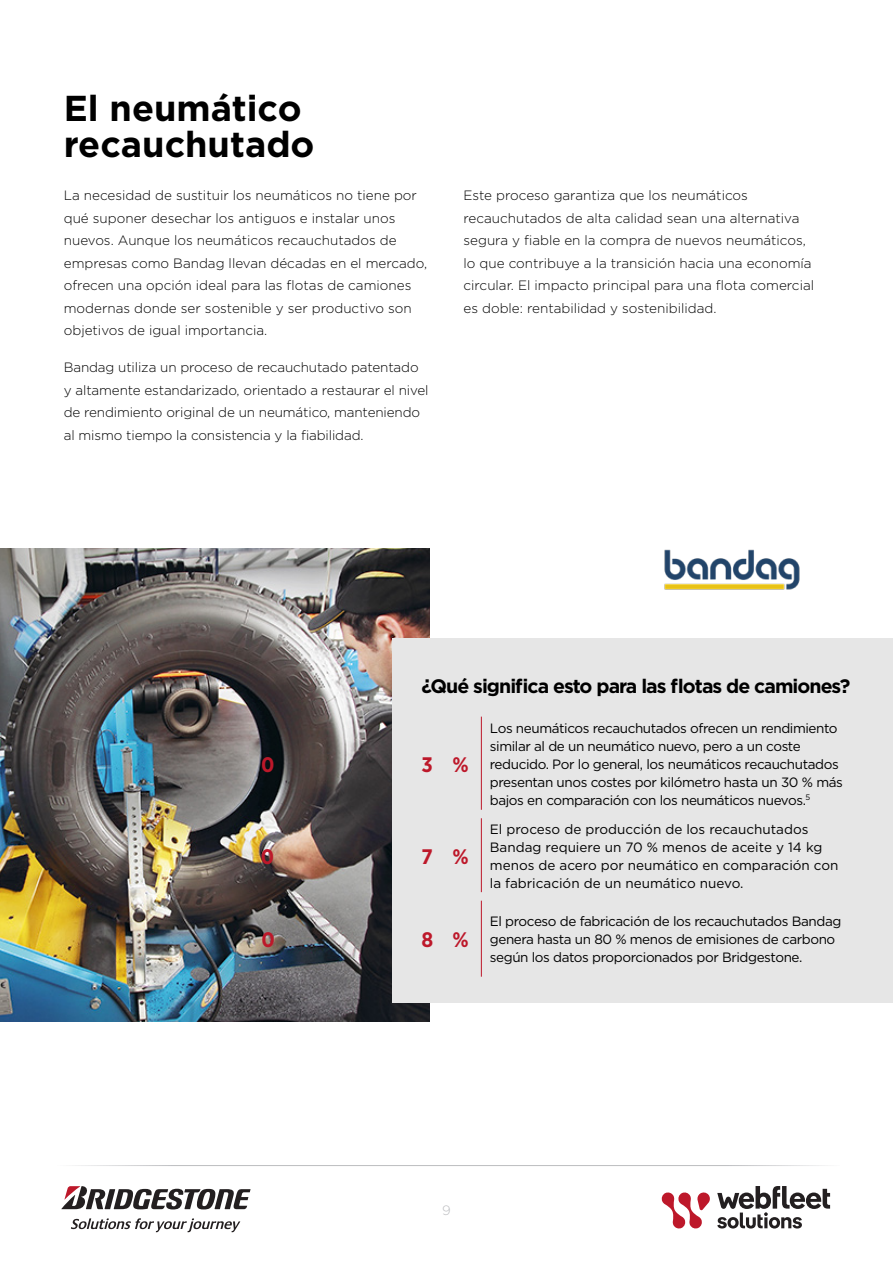
<style>
.page{position:relative;width:893px;height:1263px;background:#fff}
.page>*{position:absolute;margin:0;border:0;box-sizing:border-box;transform-origin:0 0}
.t1{font:700 36px/36px "Gotham";color:#000}
.t2{font:700 21px "Gotham Narrow";color:#bd182a}
.t3{font:700 19.5px "Gotham";letter-spacing:-.05em;color:#000}
.t4{font:300 13.5px/22.5px "Gotham";color:#000}
.t5{font:13.5px/18px "Gotham";letter-spacing:-.03em;color:#000}
.t6{font:13.5px/18px "Gotham";color:#000}
.t7{font:300 13.5px "Gotham";color:#bcbdc0}
</style>
<div class="page">
<hr style="left:53px;top:1165px;width:787px;height:1px;background:#bcbdc0">
<svg style="left:61px;top:1186px;width:190px;height:23px"></svg>
<svg style="left:71px;top:1218px;width:169px;height:14px"></svg>
<svg style="left:717px;top:1186px;width:113px;height:42px"></svg>
<svg style="left:661px;top:1192px;width:49px;height:37px"></svg>
<img style="left:0;top:549px;width:429px;height:472px">
<img style="left:664px;top:549px;width:136px;height:41px">
<div style="left:392px;top:638px;width:501px;height:364px;background:#e6e6e6"></div>
<hr style="left:481px;top:717px;width:1px;height:93px;background:#bd182a">
<hr style="left:481px;top:818px;width:1px;height:74px;background:#bd182a">
<hr style="left:481px;top:901px;width:1px;height:76px;background:#bd182a">
<h1 class="t1" style="left:64px;top:90px;width:252px">El neumático recauchutado</h1>
<p class="t4" style="left:64px;top:184px;width:365px">La necesidad de sustituir los neumáticos no tiene por qué suponer desechar los antiguos e instalar unos nuevos. Aunque los neumáticos recauchutados de empresas como Bandag llevan décadas en el mercado, ofrecen una opción ideal para las flotas de camiones modernas donde ser sostenible y ser productivo son objetivos de igual importancia.</p>
<p class="t4" style="left:64px;top:356px;width:366px">Bandag utiliza un proceso de recauchutado patentado y altamente estandarizado, orientado a restaurar el nivel de rendimiento original de un neumático, manteniendo al mismo tiempo la consistencia y la fiabilidad.</p>
<p class="t4" style="left:463px;top:184px;width:352px">Este proceso garantiza que los neumáticos recauchutados de alta calidad sean una alternativa segura y fiable en la compra de nuevos neumáticos, lo que contribuye a la transición hacia una economía circular. El impacto principal para una flota comercial es doble: rentabilidad y sostenibilidad.</p>
<h3 class="t3" style="left:421px;top:673px;width:430px">¿Qué significa esto para las flotas de camiones?</h3>
<h2 class="t2" style="left:261px;top:751px;width:15px">0</h2>
<h2 class="t2" style="left:452px;top:751px;width:18px">%</h2>
<h2 class="t2" style="left:421px;top:751px;width:13px">3</h2>
<h2 class="t2" style="left:261px;top:843px;width:15px">0</h2>
<h2 class="t2" style="left:452px;top:843px;width:18px">%</h2>
<h2 class="t2" style="left:421px;top:843px;width:13px">7</h2>
<h2 class="t2" style="left:261px;top:926px;width:15px">0</h2>
<h2 class="t2" style="left:452px;top:926px;width:18px">%</h2>
<h2 class="t2" style="left:421px;top:926px;width:13px">8</h2>
<p class="t5" style="left:490px;top:718px;width:355px">Los neumáticos recauchutados ofrecen un rendimiento similar al de un neumático nuevo, pero a un coste reducido. Por lo general, los neumáticos recauchutados presentan unos costes por kilómetro hasta un 30 % más bajos en comparación con los neumáticos nuevos.<sup>5</sup></p>
<p class="t6" style="left:490px;top:819px;width:350px">El proceso de producción de los recauchutados Bandag requiere un 70 % menos de aceite y 14 kg menos de acero por neumático en comparación con la fabricación de un neumático nuevo.</p>
<p class="t5" style="left:490px;top:912px;width:353px">El proceso de fabricación de los recauchutados Bandag genera hasta un 80 % menos de emisiones de carbono según los datos proporcionados por Bridgestone.</p>
<p class="t7" style="left:442px;top:1201px;width:10px">9</p>
</div>
